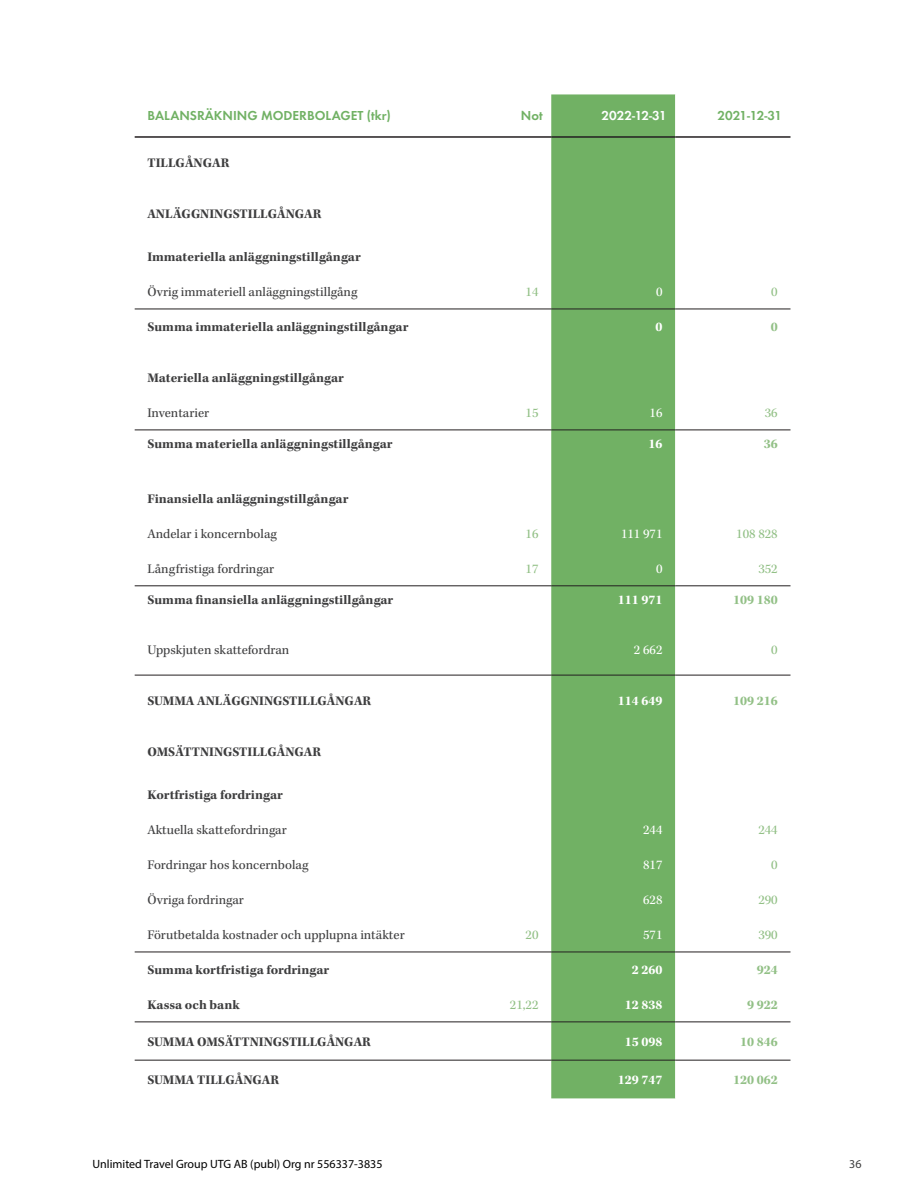
<style>
.page{position:relative;width:918px;height:1188px;background:#fff}
.page>*{position:absolute;margin:0;border:0;box-sizing:border-box;transform-origin:0 0}
.t1{font:700 13.5px "Kepler Std";color:#3e3e3f}
.t2{font:13.5px "Kepler Std";color:#3e3e3f}
.Text_01_Left{font:600 13.5px "Futura EFOP";color:#71b164}
.t3{font:13.5px "Kepler Std";color:#92c086}
.t4{font:700 13.5px "Kepler Std";color:#fff}
.t5{font:700 13.5px "Kepler Std";color:#92c086}
.t6{font:13.5px "Kepler Std";color:#fff}
.Text_01_Left-2{font:600 13.5px "Futura EFOP";color:#fff}
.t7{font:12px "Myriad Pro";color:#000}
.t8{font:12px "Myriad Pro";color:#3e3e3f}
</style>
<div class="page">
<div style="left:551px;top:94px;width:124px;height:1004px;background:#71b164"></div>
<svg style="left:675px;top:94px;width:116px;height:1004px"></svg>
<hr style="left:135px;top:430px;width:297px;height:1px;background:#231f20">
<hr style="left:432px;top:430px;width:119px;height:1px;background:#231f20">
<hr style="left:551px;top:430px;width:124px;height:1px;background:#231f20">
<hr style="left:675px;top:430px;width:116px;height:1px;background:#231f20">
<hr style="left:135px;top:585px;width:297px;height:1px;background:#231f20">
<hr style="left:432px;top:585px;width:119px;height:1px;background:#231f20">
<hr style="left:551px;top:585px;width:124px;height:1px;background:#231f20">
<hr style="left:675px;top:585px;width:116px;height:1px;background:#231f20">
<hr style="left:135px;top:952px;width:297px;height:1px;background:#231f20">
<hr style="left:432px;top:952px;width:119px;height:1px;background:#231f20">
<hr style="left:551px;top:952px;width:124px;height:1px;background:#231f20">
<hr style="left:675px;top:952px;width:116px;height:1px;background:#231f20">
<hr style="left:135px;top:136px;width:297px;height:2px;background:#231f20">
<hr style="left:432px;top:136px;width:119px;height:2px;background:#231f20">
<hr style="left:551px;top:136px;width:124px;height:2px;background:#231f20">
<hr style="left:675px;top:136px;width:116px;height:2px;background:#231f20">
<hr style="left:135px;top:1022px;width:297px;height:1px;background:#231f20">
<hr style="left:432px;top:1022px;width:119px;height:1px;background:#231f20">
<hr style="left:551px;top:1022px;width:124px;height:1px;background:#231f20">
<hr style="left:675px;top:1022px;width:116px;height:1px;background:#231f20">
<hr style="left:135px;top:1060px;width:297px;height:1px;background:#231f20">
<hr style="left:432px;top:1060px;width:119px;height:1px;background:#231f20">
<hr style="left:551px;top:1060px;width:124px;height:1px;background:#231f20">
<hr style="left:675px;top:1060px;width:116px;height:1px;background:#231f20">
<hr style="left:135px;top:675px;width:297px;height:1px;background:#231f20">
<hr style="left:432px;top:675px;width:119px;height:1px;background:#231f20">
<hr style="left:551px;top:675px;width:124px;height:1px;background:#231f20">
<hr style="left:675px;top:675px;width:116px;height:1px;background:#231f20">
<hr style="left:135px;top:309px;width:297px;height:1px;background:#231f20">
<hr style="left:432px;top:309px;width:119px;height:1px;background:#231f20">
<hr style="left:551px;top:309px;width:124px;height:1px;background:#231f20">
<hr style="left:675px;top:309px;width:116px;height:1px;background:#231f20">
<p class="Text_01_Left" style="left:147px;top:108px;width:245px">BALANSRÄKNING MODERBOLAGET (tkr)</p>
<p class="Text_01_Left" style="left:521px;top:108px;width:23px">Not</p>
<p class="Text_01_Left-2" style="left:601px;top:108px;width:67px">2022-12-31</p>
<p class="Text_01_Left" style="left:717px;top:108px;width:66px">2021-12-31</p>
<p class="t1" style="left:147px;top:155px;width:83px">TILLGÅNGAR</p>
<p class="t1" style="left:147px;top:206px;width:176px">ANLÄGGNINGSTILLGÅNGAR</p>
<p class="t1" style="left:147px;top:249px;width:215px">Immateriella anläggningstillgångar</p>
<p class="t2" style="left:147px;top:284px;width:212px">Övrig immateriell anläggningstillgång</p>
<p class="t3" style="left:526px;top:284px;width:14px">14</p>
<p class="t6" style="left:656px;top:284px;width:8px">0</p>
<p class="t3" style="left:771px;top:284px;width:8px">0</p>
<p class="t1" style="left:147px;top:319px;width:263px">Summa immateriella anläggningstillgångar</p>
<p class="t4" style="left:656px;top:319px;width:8px">0</p>
<p class="t5" style="left:771px;top:319px;width:8px">0</p>
<p class="t1" style="left:147px;top:370px;width:198px">Materiella anläggningstillgångar</p>
<p class="t2" style="left:147px;top:405px;width:63px">Inventarier</p>
<p class="t3" style="left:526px;top:405px;width:14px">15</p>
<p class="t6" style="left:650px;top:405px;width:14px">16</p>
<p class="t3" style="left:765px;top:405px;width:14px">36</p>
<p class="t1" style="left:147px;top:436px;width:247px">Summa materiella anläggningstillgångar</p>
<p class="t4" style="left:649px;top:436px;width:15px">16</p>
<p class="t5" style="left:764px;top:436px;width:15px">36</p>
<p class="t1" style="left:147px;top:491px;width:203px">Finansiella anläggningstillgångar</p>
<p class="t2" style="left:147px;top:526px;width:131px">Andelar i koncernbolag</p>
<p class="t3" style="left:526px;top:526px;width:14px">16</p>
<p class="t6" style="left:621px;top:526px;width:43px">111 971</p>
<p class="t3" style="left:736px;top:526px;width:43px">108 828</p>
<p class="t2" style="left:147px;top:561px;width:128px">Långfristiga fordringar</p>
<p class="t3" style="left:526px;top:561px;width:14px">17</p>
<p class="t6" style="left:656px;top:561px;width:8px">0</p>
<p class="t3" style="left:758px;top:561px;width:21px">352</p>
<p class="t1" style="left:147px;top:592px;width:247px">Summa finansiella anläggningstillgångar</p>
<p class="t4" style="left:618px;top:592px;width:46px">111 971</p>
<p class="t5" style="left:733px;top:592px;width:46px">109 180</p>
<p class="t2" style="left:147px;top:642px;width:143px">Uppskjuten skattefordran</p>
<p class="t6" style="left:634px;top:642px;width:30px">2 662</p>
<p class="t3" style="left:771px;top:642px;width:8px">0</p>
<p class="t1" style="left:147px;top:693px;width:225px">SUMMA ANLÄGGNINGSTILLGÅNGAR</p>
<p class="t4" style="left:618px;top:693px;width:46px">114 649</p>
<p class="t5" style="left:733px;top:693px;width:46px">109 216</p>
<p class="t1" style="left:147px;top:744px;width:175px">OMSÄTTNINGSTILLGÅNGAR</p>
<p class="t1" style="left:147px;top:787px;width:137px">Kortfristiga fordringar</p>
<p class="t2" style="left:147px;top:822px;width:141px">Aktuella skattefordringar</p>
<p class="t6" style="left:643px;top:822px;width:21px">244</p>
<p class="t3" style="left:758px;top:822px;width:21px">244</p>
<p class="t2" style="left:147px;top:857px;width:163px">Fordringar hos koncernbolag</p>
<p class="t6" style="left:643px;top:857px;width:21px">817</p>
<p class="t3" style="left:771px;top:857px;width:8px">0</p>
<p class="t2" style="left:147px;top:892px;width:98px">Övriga fordringar</p>
<p class="t6" style="left:643px;top:892px;width:21px">628</p>
<p class="t3" style="left:758px;top:892px;width:21px">290</p>
<p class="t2" style="left:147px;top:927px;width:259px">Förutbetalda kostnader och upplupna intäkter</p>
<p class="t3" style="left:526px;top:927px;width:14px">20</p>
<p class="t6" style="left:643px;top:927px;width:21px">571</p>
<p class="t3" style="left:758px;top:927px;width:21px">390</p>
<p class="t1" style="left:147px;top:962px;width:183px">Summa kortfristiga fordringar</p>
<p class="t4" style="left:632px;top:962px;width:32px">2 260</p>
<p class="t5" style="left:757px;top:962px;width:22px">924</p>
<p class="t1" style="left:147px;top:997px;width:94px">Kassa och bank</p>
<p class="t3" style="left:510px;top:997px;width:30px">21,22</p>
<p class="t4" style="left:625px;top:997px;width:39px">12 838</p>
<p class="t5" style="left:747px;top:997px;width:32px">9 922</p>
<p class="t1" style="left:147px;top:1034px;width:225px">SUMMA OMSÄTTNINGSTILLGÅNGAR</p>
<p class="t4" style="left:625px;top:1034px;width:39px">15 098</p>
<p class="t5" style="left:740px;top:1034px;width:39px">10 846</p>
<p class="t1" style="left:147px;top:1072px;width:133px">SUMMA TILLGÅNGAR</p>
<p class="t4" style="left:618px;top:1072px;width:46px">129 747</p>
<p class="t5" style="left:733px;top:1072px;width:46px">120 062</p>
<p class="t7" style="left:92px;top:1157px;width:292px">Unlimited Travel Group UTG AB (publ) Org nr 556337-3835</p>
<p class="t8" style="left:849px;top:1156px;width:14px">36</p>
</div>
